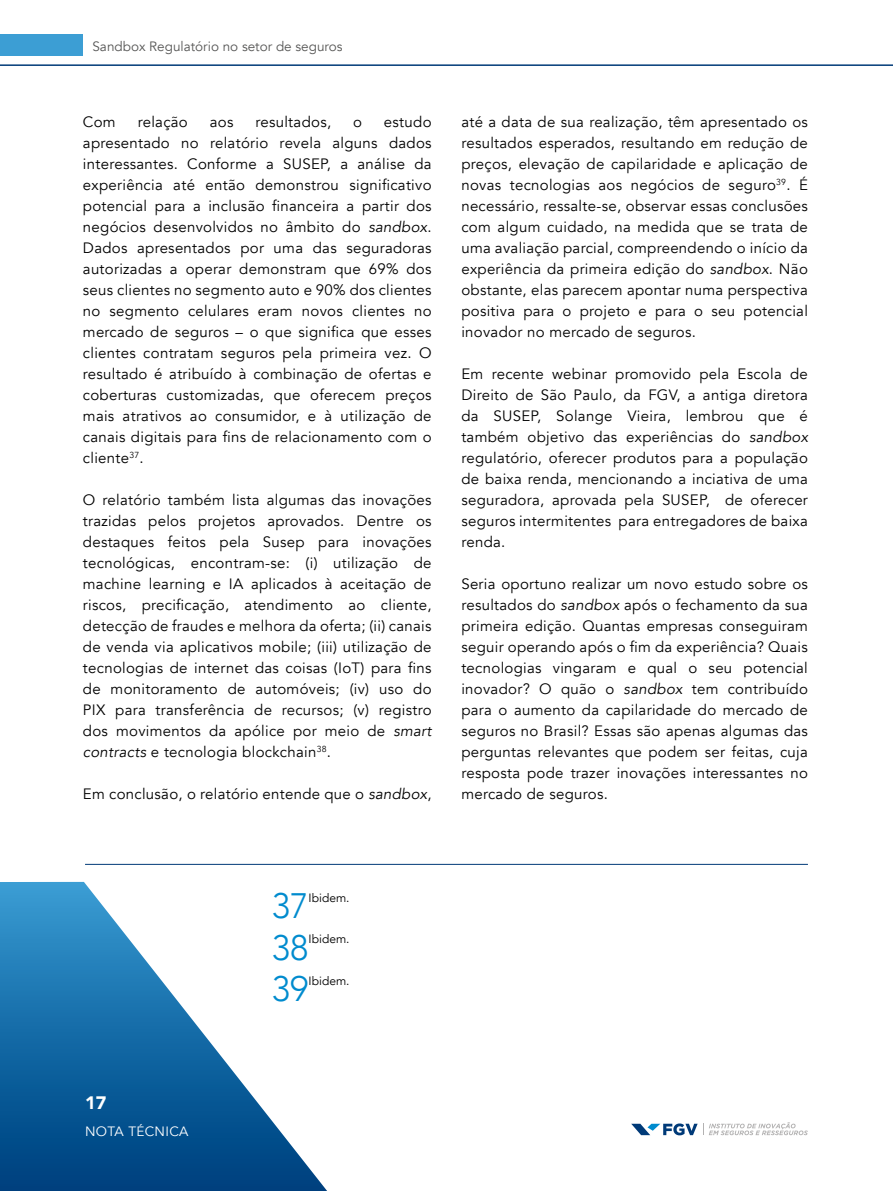
<style>
.page{position:relative;width:893px;height:1191px;background:#fff}
.page>*{position:absolute;margin:0;border:0;box-sizing:border-box;transform-origin:0 0}
.t1{font:300 35.25px "Avenir";color:#008bce}
.t2{font:900 18px "Avenir";color:#fff}
.t3{font:15px/21px "Avenir";letter-spacing:.02em;color:#000;text-align:justify}
.t4{font:13.5px "Avenir";color:#575756}
.t5{font:13.5px "Avenir";letter-spacing:.025em;color:#fff}
.t6{font:12px "Avenir";color:#000}
.s1{font-style:italic}
</style>
<div class="page">
<hr style="left:0;top:64px;width:893px;height:2px;background:#003a78">
<div style="left:0;top:34px;width:83px;height:21px;background:#3c9ed4"></div>
<hr style="left:85px;top:864px;width:723px;height:1px;background:#003a78">
<svg style="left:0;top:882px;width:327px;height:309px"></svg>
<svg style="left:631px;top:1122px;width:177px;height:13px"></svg>
<p class="t4" style="left:92px;top:39px;width:252px">Sandbox Regulatório no setor de seguros</p>
<p class="t3" style="left:83px;top:112px;width:350px;text-indent:301px">estudo apresentado no relatório revela alguns dados interessantes. Conforme a SUSEP, a análise da experiência até então demonstrou significativo potencial para a inclusão financeira a partir dos negócios desenvolvidos no âmbito do <span class="s1">sandbox</span>.<br>Dados apresentados por uma das seguradoras autorizadas a operar demonstram que 69% dos seus clientes no segmento auto e 90% dos clientes no segmento celulares eram novos clientes no mercado de seguros – o que significa que esses clientes contratam seguros pela primeira vez. O resultado é atribuído à combinação de ofertas e coberturas customizadas, que oferecem preços mais atrativos ao consumidor, e à utilização de canais digitais para fins de relacionamento com o cliente<sup>37</sup>.</p>
<p class="t3" style="left:83px;top:490px;width:350px">O relatório também lista algumas das inovações trazidas pelos projetos aprovados. Dentre os destaques feitos pela Susep para inovações tecnológicas, encontram-se: (i) utilização de machine learning e IA aplicados à aceitação de riscos, precificação, atendimento ao cliente, detecção de fraudes e melhora da oferta; (ii) canais de venda via aplicativos mobile; (iii) utilização de tecnologias de internet das coisas (IoT) para fins de monitoramento de automóveis; (iv) uso do PIX para transferência de recursos; (v) registro dos movimentos da apólice por meio de <span class="s1">smart contracts</span> e tecnologia blockchain<sup>38</sup>.</p>
<p class="t3" style="left:83px;top:784px;width:350px">Em conclusão, o relatório entende que o <span class="s1">sandbox</span>,</p>
<p class="t3" style="left:83px;top:112px;width:34px">Com</p>
<p class="t3" style="left:138px;top:112px;width:52px">relação</p>
<p class="t3" style="left:210px;top:112px;width:25px">aos</p>
<p class="t3" style="left:255px;top:112px;width:77px">resultados,</p>
<p class="t3" style="left:353px;top:112px;width:10px">o</p>
<p class="t3" style="left:461px;top:112px;width:348px">até a data de sua realização, têm apresentado os resultados esperados, resultando em redução de preços, elevação de capilaridade e aplicação de novas tecnologias aos negócios de seguro<sup>39</sup>. É necessário, ressalte-se, observar essas conclusões com algum cuidado, na medida que se trata de uma avaliação parcial, compreendendo o início da experiência da primeira edição do <span class="s1">sandbox</span>. Não obstante, elas parecem apontar numa perspectiva positiva para o projeto e para o seu potencial inovador no mercado de seguros.</p>
<p class="t3" style="left:461px;top:364px;width:348px">Em recente webinar promovido pela Escola de Direito de São Paulo, da FGV, a antiga diretora da SUSEP, Solange Vieira, lembrou que é também objetivo das experiências do <span class="s1">sandbox </span>regulatório, oferecer produtos para a população de baixa renda, mencionando a inciativa de uma seguradora, aprovada pela SUSEP, de oferecer seguros intermitentes para entregadores de baixa renda.</p>
<p class="t3" style="left:461px;top:574px;width:348px">Seria oportuno realizar um novo estudo sobre os resultados do <span class="s1">sandbox</span> após o fechamento da sua primeira edição. Quantas empresas conseguiram seguir operando após o fim da experiência? Quais tecnologias vingaram e qual o seu potencial inovador? O quão o <span class="s1">sandbox</span> tem contribuído para o aumento da capilaridade do mercado de seguros no Brasil? Essas são apenas algumas das perguntas relevantes que podem ser feitas, cuja resposta pode trazer inovações interessantes no mercado de seguros.</p>
<h1 class="t1" style="left:272px;top:885px;width:38px">37</h1>
<p class="t6" style="left:309px;top:890px;width:42px">Ibidem.</p>
<h1 class="t1" style="left:272px;top:927px;width:38px">38</h1>
<p class="t6" style="left:309px;top:932px;width:42px">Ibidem.</p>
<h1 class="t1" style="left:272px;top:968px;width:38px">39</h1>
<p class="t6" style="left:309px;top:973px;width:42px">Ibidem.</p>
<p class="t2" style="left:85px;top:1087px;width:23px">17</p>
<p class="t5" style="left:85px;top:1123px;width:105px">NOTA TÉCNICA</p>
</div>
